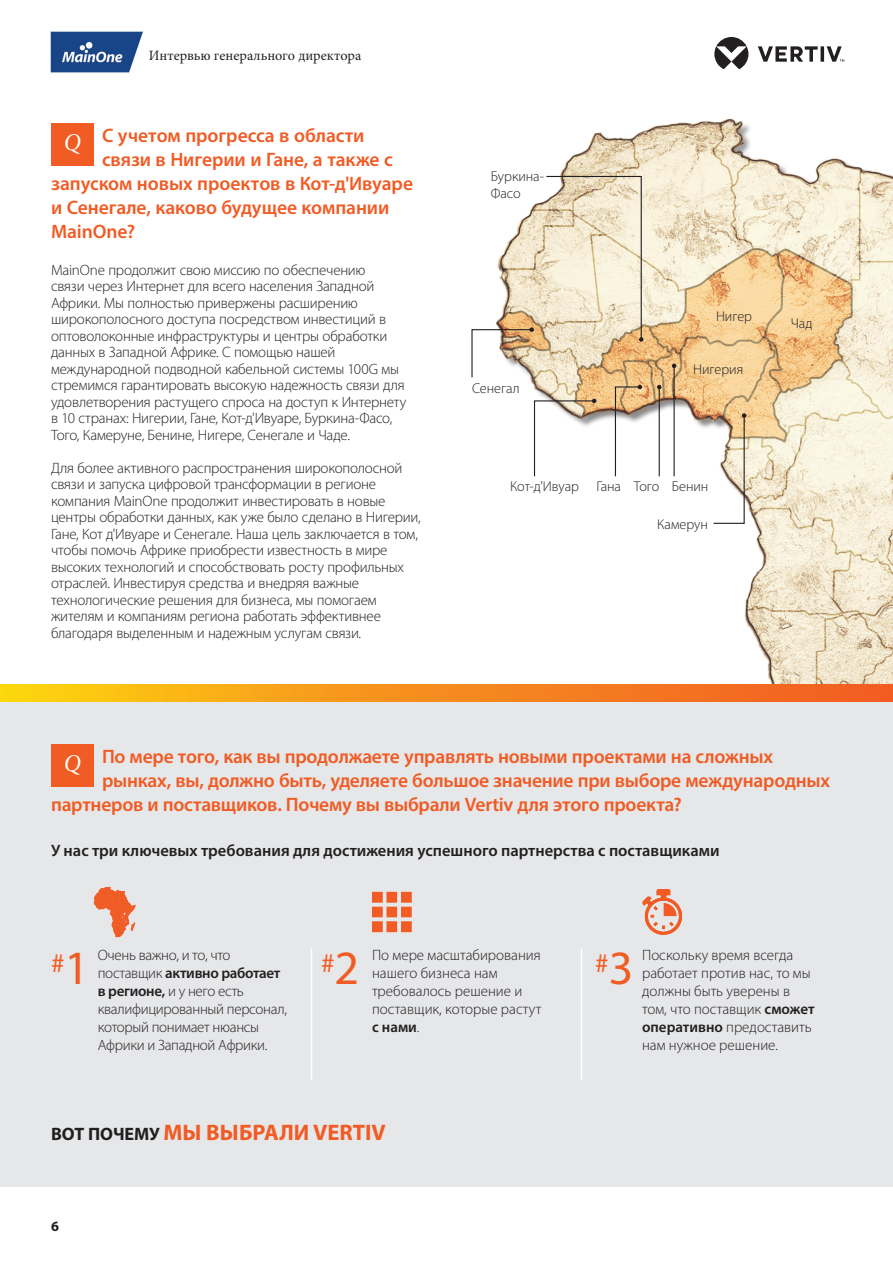
<style>
.page{position:relative;width:893px;height:1263px;background:#fff}
.page>*{position:absolute;margin:0;border:0;box-sizing:border-box;transform-origin:0 0}
.t1{font:27px "Myriad Pro";color:#f15b24}
.t2{font:italic 24px "Minion Pro";color:#fff}
.t3{font:700 22.5px "Myriad Pro";color:#f15b24}
.t4{font:600 19.5px "Myriad Pro";letter-spacing:-.01em;color:#f15b24}
.t5{font:600 16.5px "Myriad Pro";color:#231f20}
.t6{font:300 15px/16.5px "Myriad Pro";letter-spacing:-.015em;color:#231f20}
.t7{font:300 14.25px/17.1px "Myriad Pro";letter-spacing:-.005em;color:#231f20}
.t8{font:14.25px "Minion Pro";color:#231f20}
.t9{font:700 14.25px "Myriad Pro";color:#231f20}
.s1{font-weight:600}
.s2{font-size:48px}
.s3{font-size:18px;color:#231f20}
</style>
<div class="page">
<div style="left:0;top:685px;width:893px;height:501px;background:#e6e7e9"></div>
<img style="left:446px;top:118px;width:447px;height:567px">
<svg style="left:714px;top:37px;width:130px;height:32px"></svg>
<img style="left:50px;top:31px;width:93px;height:42px">
<div style="left:0;top:685px;width:893px;height:17px;background:linear-gradient(to right,#fdce13,#f15426)"></div>
<img style="left:93px;top:886px;width:43px;height:52px">
<img style="left:372px;top:891px;width:40px;height:42px">
<img style="left:642px;top:889px;width:41px;height:46px">
<hr style="left:311px;top:948px;width:1px;height:132px;background:#fff">
<hr style="left:581px;top:948px;width:1px;height:132px;background:#fff">
<div style="left:51px;top:123px;width:43px;height:43px;background:#f15b24"></div>
<div style="left:51px;top:744px;width:43px;height:43px;background:#f15b24"></div>
<svg style="left:471px;top:327px;width:63px;height:51px"></svg>
<svg style="left:533px;top:399px;width:63px;height:78px"></svg>
<svg style="left:712px;top:413px;width:34px;height:111px"></svg>
<svg style="left:614px;top:385px;width:28px;height:92px"></svg>
<hr style="left:659px;top:387px;width:1px;height:89px;background:#231f20">
<svg style="left:657px;top:385px;width:4px;height:4px"></svg>
<hr style="left:673px;top:366px;width:2px;height:110px;background:#231f20">
<svg style="left:672px;top:364px;width:4px;height:4px"></svg>
<svg style="left:545px;top:175px;width:98px;height:167px;background:#eae0c7"></svg>
<p class="t8" style="left:149px;top:46px;width:214px">Интервью генерального директора</p>
<h3 class="t4" style="left:102px;top:123px;width:264px">С учетом прогресса в области</h3>
<h3 class="t4" style="left:102px;top:147px;width:292px">связи в Нигерии и Гане, а также с</h3>
<h3 class="t4" style="left:51px;top:171px;width:364px">запуском новых проектов в Кот-д'Ивуаре</h3>
<h3 class="t4" style="left:51px;top:195px;width:340px">и Сенегале, каково будущее компании</h3>
<h3 class="t4" style="left:51px;top:219px;width:86px">MainOne?</h3>
<p class="t6" style="left:51px;top:261px;width:357px">MainOne продолжит свою миссию по обеспечению<br>связи через Интернет для всего населения Западной Африки. Мы полностью привержены расширению широкополосного доступа посредством инвестиций в оптоволоконные инфраструктуры и центры обработки данных в Западной Африке. С помощью нашей международной подводной кабельной системы 100G мы стремимся гарантировать высокую надежность связи для удовлетворения растущего спроса на доступ к Интернету в 10 странах: Нигерии, Гане, Кот-д'Ивуаре, Буркина-Фасо, Того, Камеруне, Бенине, Нигере, Сенегале и Чаде.</p>
<p class="t6" style="left:51px;top:459px;width:371px">Для более активного распространения широкополосной связи и запуска цифровой трансформации в регионе компания MainOne продолжит инвестировать в новые центры обработки данных, как уже было сделано в Нигерии, Гане, Кот д'Ивуаре и Сенегале. Наша цель заключается в том, чтобы помочь Африке приобрести известность в мире высоких технологий и способствовать росту профильных отраслей. Инвестируя средства и внедряя важные технологические решения для бизнеса, мы помогаем жителям и компаниям региона работать эффективнее благодаря выделенным и надежным услугам связи.</p>
<h2 class="t2" style="left:64px;top:126px;width:19px">Q</h2>
<p class="t7" style="left:491px;top:168px;width:55px">Буркина-<br>Фасо</p>
<p class="t7" style="left:472px;top:380px;width:49px">Сенегал</p>
<p class="t7" style="left:716px;top:308px;width:37px">Нигер</p>
<p class="t7" style="left:791px;top:314px;width:23px">Чад</p>
<p class="t7" style="left:693px;top:361px;width:52px">Нигерия</p>
<p class="t7" style="left:510px;top:478px;width:70px">Кот-д'Ивуар</p>
<p class="t7" style="left:596px;top:478px;width:113px">Гана Того Бенин</p>
<p class="t7" style="left:657px;top:515px;width:52px">Камерун</p>
<h3 class="t4" style="left:102px;top:744px;width:672px">По мере того, как вы продолжаете управлять новыми проектами на сложных</h3>
<h3 class="t4" style="left:102px;top:768px;width:729px">рынках, вы, должно быть, уделяете большое значение при выборе международных</h3>
<h3 class="t4" style="left:51px;top:792px;width:632px">партнеров и поставщиков. Почему вы выбрали Vertiv для этого проекта?</h3>
<p class="t5" style="left:51px;top:840px;width:670px">У нас три ключевых требования для достижения успешного партнерства с поставщиками</p>
<h2 class="t2" style="left:64px;top:747px;width:19px">Q</h2>
<p class="t6" style="left:372px;top:946px;width:171px;line-height:18px">По мере масштабирования нашего бизнеса нам требовалось решение и поставщик, которые растут <span class="s1">с нами</span>.</p>
<p class="t6" style="left:98px;top:946px;width:191px;line-height:18px">Очень важно, и то, что поставщик <span class="s1">активно работает в регионе,</span> и у него есть квалифицированный персонал, который понимает нюансы<br>Африки и Западной Африки.</p>
<h1 class="t1" style="left:51px;top:946px;width:40px">#<span class="s2">1</span></h1>
<p class="t6" style="left:642px;top:946px;width:174px;line-height:18px">Поскольку время всегда работает против нас, то мы должны быть уверены в том, что поставщик <span class="s1">сможет оперативно</span> предоставить нам нужное решение.</p>
<h1 class="t1" style="left:321px;top:946px;width:40px">#<span class="s2">2</span></h1>
<h1 class="t1" style="left:595px;top:946px;width:40px">#<span class="s2">3</span></h1>
<h3 class="t3" style="left:51px;top:1117px;width:336px"><span class="s3">ВОТ ПОЧЕМУ</span> МЫ ВЫБРАЛИ VERTIV</h3>
<p class="t9" style="left:51px;top:1217px;width:9px">6</p>
</div>
